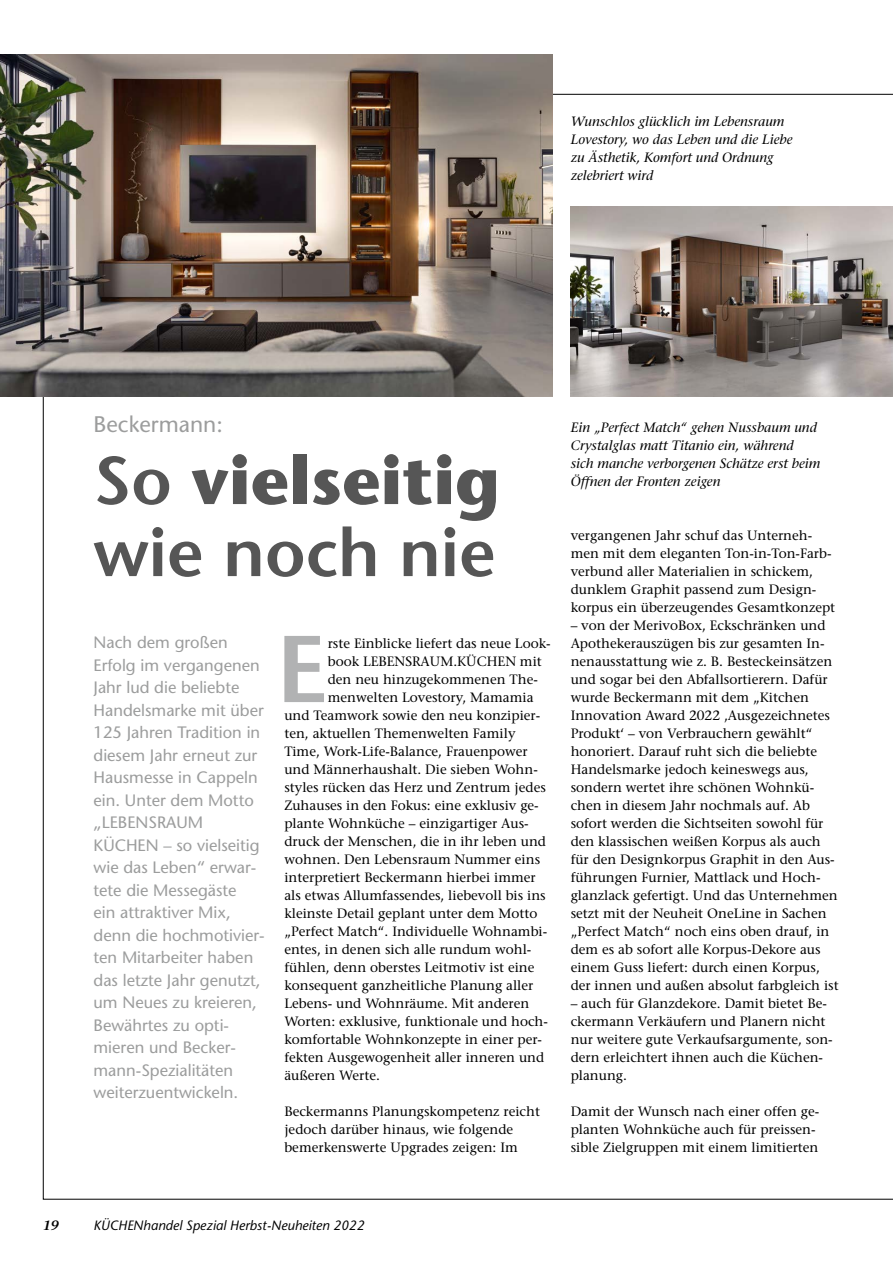
<style>
.page{position:relative;width:893px;height:1263px;background:#fff}
.page>*{position:absolute;margin:0;border:0;box-sizing:border-box;transform-origin:0 0}
.t1{font:600 94.5px "Stone Sans Std";color:#b1b2b3}
.t2{font:600 67.5px/72px "Stone Sans Std";color:#565656}
.t3{font:500 22.5px "Stone Sans Std";color:#9c9d9d}
.t4{font:500 16.5px/22.5px "Stone Sans Std";color:#9c9d9d}
.t5{font:500 13.5px/18px "Stone Serif Std";color:#000}
.t6{font:italic 500 13.5px/18px "Stone Serif Std";color:#000}
.t7{font:italic 500 13.5px "Stone Sans Std";color:#000}
.t8{font:italic 600 13.5px "Stone Serif Std";color:#000}
.s1{font-weight:700}
</style>
<div class="page">
<img style="left:0;top:54px;width:553px;height:342px">
<img style="left:571px;top:207px;width:322px;height:189px">
<p class="t6" style="left:571px;top:112px;width:223px">Wunschlos glücklich im Lebensraum<br>Lovestory, wo das Leben und die Liebe zu Ästhetik, Komfort und Ordnung zelebriert wird</p>
<h3 class="t3" style="left:94px;top:411px;width:131px">Beckermann:</h3>
<h2 class="t2" style="left:94px;top:444px;width:408px">So <span class="s1">vielseitig </span>wie noch nie</h2>
<p class="t4" style="left:94px;top:631px;width:173px">Nach dem großen<br>Erfolg im vergangenen<br>Jahr lud die beliebte<br>Handelsmarke mit über<br>125 Jahren Tradition in diesem Jahr erneut zur<br>Hausmesse in Cappeln ein. Unter dem Motto „LEBENSRAUM<br>KÜCHEN – so vielseitig wie das Leben“ erwar&shy;tete die Messegäste<br>ein attraktiver Mix, denn die hochmotivier&shy;ten Mitarbeiter haben das letzte Jahr genutzt, um Neues zu kreieren,<br>Bewährtes zu opti&shy;mieren und Becker&shy;mann-Spezialitäten weiterzuentwickeln.</p>
<h1 class="t1" style="left:277px;top:612px;width:53px">E</h1>
<p class="t5" style="left:328px;top:634px;width:224px">rste Einblicke liefert das neue Look-</p>
<p class="t5" style="left:328px;top:652px;width:216px">book LEBENSRAUM.KÜCHEN mit</p>
<p class="t5" style="left:328px;top:670px;width:212px">den neu hinzugekommenen The-</p>
<p class="t5" style="left:328px;top:688px;width:207px">menwelten Lovestory, Mamamia</p>
<p class="t5" style="left:284px;top:706px;width:257px">und Teamwork sowie den neu konzipier-</p>
<p class="t5" style="left:284px;top:724px;width:233px">ten, aktuellen Themenwelten Family</p>
<p class="t5" style="left:284px;top:742px;width:245px">Time, Work-Life-Balance, Frauenpower</p>
<p class="t5" style="left:284px;top:760px;width:254px">und Männerhaushalt. Die sieben Wohn-</p>
<p class="t5" style="left:284px;top:778px;width:263px">styles rücken das Herz und Zentrum jedes</p>
<p class="t5" style="left:284px;top:796px;width:256px">Zuhauses in den Fokus: eine exklusiv ge-</p>
<p class="t5" style="left:284px;top:814px;width:246px">plante Wohnküche – einzigartiger Aus-</p>
<p class="t5" style="left:284px;top:832px;width:263px">druck der Menschen, die in ihr leben und</p>
<p class="t5" style="left:284px;top:850px;width:257px">wohnen. Den Lebensraum Nummer eins</p>
<p class="t5" style="left:284px;top:868px;width:253px">interpretiert Beckermann hierbei immer</p>
<p class="t5" style="left:284px;top:886px;width:263px">als etwas Allumfassendes, liebevoll bis ins</p>
<p class="t5" style="left:284px;top:904px;width:255px">kleinste Detail geplant unter dem Motto</p>
<p class="t5" style="left:284px;top:922px;width:264px">„Perfect Match“. Individuelle Wohnambi-</p>
<p class="t5" style="left:284px;top:940px;width:249px">entes, in denen sich alle rundum wohl-</p>
<p class="t5" style="left:284px;top:958px;width:252px">fühlen, denn oberstes Leitmotiv ist eine</p>
<p class="t5" style="left:284px;top:976px;width:250px">konsequent ganzheitliche Planung aller</p>
<p class="t5" style="left:284px;top:994px;width:246px">Lebens- und Wohnräume. Mit anderen</p>
<p class="t5" style="left:284px;top:1012px;width:265px">Worten: exklusive, funktionale und hoch-</p>
<p class="t5" style="left:284px;top:1030px;width:259px">komfortable Wohnkonzepte in einer per-</p>
<p class="t5" style="left:284px;top:1048px;width:261px">fekten Ausgewogenheit aller inneren und</p>
<p class="t5" style="left:284px;top:1066px;width:97px">äußeren Werte.</p>
<p class="t5" style="left:284px;top:1102px;width:257px">Beckermanns Planungskompetenz reicht jedoch darüber hinaus, wie folgende bemerkenswerte Upgrades zeigen: Im</p>
<p class="t6" style="left:571px;top:418px;width:251px">Ein „Perfect Match“ gehen Nussbaum und Crystalglas matt Titanio ein, während<br>sich manche verborgenen Schätze erst beim Öffnen der Fronten zeigen</p>
<p class="t5" style="left:571px;top:526px;width:266px">vergangenen Jahr schuf das Unterneh&shy;men mit dem eleganten Ton-in-Ton-Farb&shy;verbund aller Materialien in schickem, dunklem Graphit passend zum Design&shy;korpus ein überzeugendes Gesamtkonzept</p>
<p class="t5" style="left:571px;top:616px;width:270px">– von der MerivoBox, Eckschränken und Apothekerauszügen bis zur gesamten In&shy;nenausstattung wie z. B. Besteckeinsätzen und sogar bei den Abfallsortierern. Dafür wurde Beckermann mit dem „Kitchen Innovation Award 2022 ‚Ausgezeichnetes Produkt‘ – von Verbrauchern gewählt“ honoriert. Darauf ruht sich die beliebte Handelsmarke jedoch keineswegs aus, sondern wertet ihre schönen Wohnkü&shy;chen in diesem Jahr nochmals auf. Ab sofort werden die Sichtseiten sowohl für den klassischen weißen Korpus als auch für den Designkorpus Graphit in den Aus&shy;führungen Furnier, Mattlack und Hoch&shy;glanzlack gefertigt. Und das Unternehmen setzt mit der Neuheit OneLine in Sachen „Perfect Match“ noch eins oben drauf, in dem es ab sofort alle Korpus-Dekore aus einem Guss liefert: durch einen Korpus, der innen und außen absolut farbgleich ist</p>
<p class="t5" style="left:571px;top:994px;width:264px">– auch für Glanzdekore. Damit bietet Be&shy;ckermann Verkäufern und Planern nicht nur weitere gute Verkaufsargumente, son&shy;dern erleichtert ihnen auch die Küchen&shy;planung.</p>
<p class="t5" style="left:571px;top:1102px;width:250px">Damit der Wunsch nach einer offen ge&shy;planten Wohnküche auch für preissen&shy;sible Zielgruppen mit einem limitierten</p>
<p class="t8" style="left:43px;top:1218px;width:18px">19</p>
<p class="t7" style="left:94px;top:1218px;width:272px">Küchenhandel Spezial Herbst-Neuheiten 2022</p>
</div>
